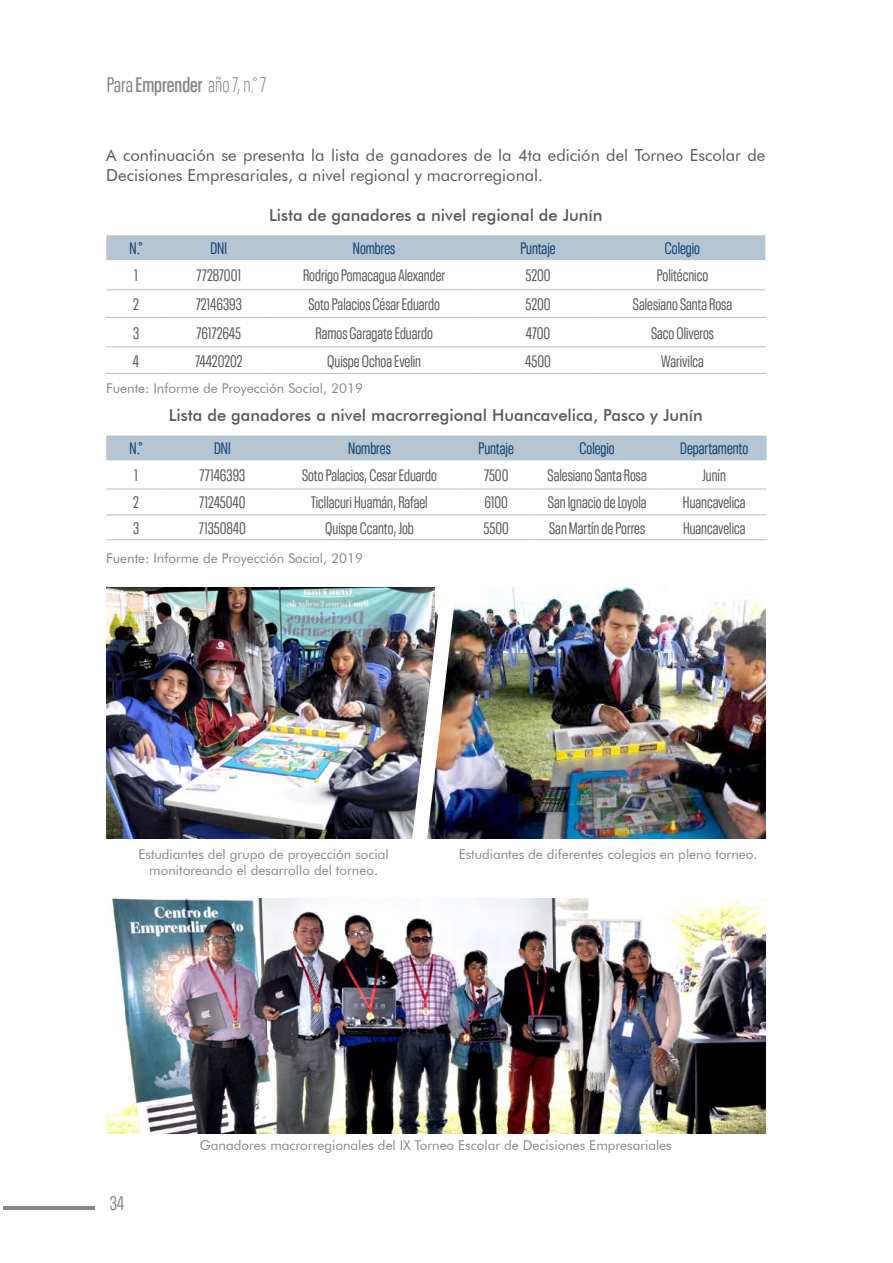
<style>
.page{position:relative;width:893px;height:1263px;background:#fff}
.page>*{position:absolute;margin:0;border:0;box-sizing:border-box;transform-origin:0 0}
.t1{font:600 condensed 21px "Neue Plak";color:#878787}
.t2{font:condensed 19.5px "Neue Plak";color:#878787}
.t3{font:condensed 16.5px "Neue Plak";color:#575756}
.t4{font:16.5px/19.8px "Futura BT";color:#575756}
.t5{font:500 16.5px "Futura BT";color:#575756}
.t6{font:condensed 16.5px "Neue Plak";color:#0b3e6d}
.t7{font:13.5px "Futura BT";color:#878787}
.s1{font-weight:400}
.s2{font-weight:300}
</style>
<div class="page">
<hr style="left:3px;top:1206px;width:92px;height:4px;background:#878787">
<div style="left:106px;top:235px;width:659px;height:25px;background:#b6c5d3"></div>
<hr style="left:106px;top:289px;width:60px;height:1px;background:#b6c5d3">
<hr style="left:166px;top:289px;width:106px;height:1px;background:#b6c5d3">
<hr style="left:272px;top:289px;width:205px;height:1px;background:#b6c5d3">
<hr style="left:477px;top:289px;width:123px;height:1px;background:#b6c5d3">
<hr style="left:600px;top:289px;width:165px;height:1px;background:#b6c5d3">
<hr style="left:106px;top:317px;width:60px;height:1px;background:#b6c5d3">
<hr style="left:166px;top:317px;width:106px;height:1px;background:#b6c5d3">
<hr style="left:272px;top:317px;width:205px;height:1px;background:#b6c5d3">
<hr style="left:477px;top:317px;width:123px;height:1px;background:#b6c5d3">
<hr style="left:600px;top:317px;width:165px;height:1px;background:#b6c5d3">
<hr style="left:106px;top:346px;width:60px;height:1px;background:#b6c5d3">
<hr style="left:166px;top:346px;width:106px;height:1px;background:#b6c5d3">
<hr style="left:272px;top:346px;width:205px;height:1px;background:#b6c5d3">
<hr style="left:477px;top:346px;width:123px;height:1px;background:#b6c5d3">
<hr style="left:600px;top:346px;width:165px;height:1px;background:#b6c5d3">
<hr style="left:106px;top:373px;width:60px;height:1px;background:#b6c5d3">
<hr style="left:166px;top:373px;width:106px;height:1px;background:#b6c5d3">
<hr style="left:272px;top:373px;width:205px;height:1px;background:#b6c5d3">
<hr style="left:477px;top:373px;width:123px;height:1px;background:#b6c5d3">
<hr style="left:600px;top:373px;width:165px;height:1px;background:#b6c5d3">
<div style="left:106px;top:436px;width:660px;height:24px;background:#b6c5d3"></div>
<hr style="left:106px;top:488px;width:60px;height:1px;background:#b6c5d3">
<hr style="left:166px;top:488px;width:113px;height:1px;background:#b6c5d3">
<hr style="left:279px;top:488px;width:181px;height:1px;background:#b6c5d3">
<hr style="left:460px;top:488px;width:72px;height:1px;background:#b6c5d3">
<hr style="left:532px;top:488px;width:130px;height:1px;background:#b6c5d3">
<hr style="left:662px;top:488px;width:104px;height:1px;background:#b6c5d3">
<hr style="left:106px;top:514px;width:60px;height:1px;background:#b6c5d3">
<hr style="left:166px;top:514px;width:113px;height:1px;background:#b6c5d3">
<hr style="left:279px;top:514px;width:181px;height:1px;background:#b6c5d3">
<hr style="left:460px;top:514px;width:72px;height:1px;background:#b6c5d3">
<hr style="left:532px;top:514px;width:130px;height:1px;background:#b6c5d3">
<hr style="left:662px;top:514px;width:104px;height:1px;background:#b6c5d3">
<hr style="left:106px;top:539px;width:60px;height:1px;background:#b6c5d3">
<hr style="left:166px;top:539px;width:113px;height:1px;background:#b6c5d3">
<hr style="left:279px;top:539px;width:181px;height:1px;background:#b6c5d3">
<hr style="left:460px;top:539px;width:72px;height:1px;background:#b6c5d3">
<hr style="left:532px;top:539px;width:130px;height:1px;background:#b6c5d3">
<hr style="left:662px;top:539px;width:104px;height:1px;background:#b6c5d3">
<img style="left:106px;top:587px;width:659px;height:252px">
<img style="left:403px;top:587px;width:64px;height:252px">
<img style="left:106px;top:898px;width:659px;height:236px">
<p class="t1" style="left:107px;top:70px;width:161px"><span class="s1">Para</span> Emprender <span class="s2">año 7, n.° 7</span></p>
<p class="t4" style="left:106px;top:145px;width:661px">A continuación se presenta la lista de ganadores de la 4ta edición del Torneo Escolar de<br>Decisiones Empresariales, a nivel regional y macrorregional.</p>
<p class="t5" style="left:269px;top:205px;width:335px">Lista de ganadores a nivel regional de Junín</p>
<p class="t6" style="left:130px;top:237px;width:15px">N.°</p>
<p class="t6" style="left:210px;top:237px;width:18px">DNI</p>
<p class="t6" style="left:353px;top:237px;width:44px">Nombres</p>
<p class="t6" style="left:520px;top:237px;width:37px">Puntaje</p>
<p class="t6" style="left:665px;top:237px;width:37px">Colegio</p>
<p class="t3" style="left:134px;top:264px;width:5px">1</p>
<p class="t3" style="left:196px;top:264px;width:46px">77287001</p>
<p class="t3" style="left:303px;top:264px;width:144px">Rodrigo Pomacagua Alexander</p>
<p class="t3" style="left:525px;top:264px;width:27px">5200</p>
<p class="t3" style="left:657px;top:264px;width:53px">Politécnico</p>
<p class="t3" style="left:133px;top:293px;width:7px">2</p>
<p class="t3" style="left:196px;top:293px;width:48px">72146393</p>
<p class="t3" style="left:308px;top:293px;width:133px">Soto Palacios César Eduardo</p>
<p class="t3" style="left:526px;top:293px;width:27px">5200</p>
<p class="t3" style="left:633px;top:293px;width:101px">Salesiano Santa Rosa</p>
<p class="t3" style="left:133px;top:321px;width:8px">3</p>
<p class="t3" style="left:196px;top:321px;width:46px">76172645</p>
<p class="t3" style="left:315px;top:321px;width:119px">Ramos Garagate Eduardo</p>
<p class="t3" style="left:526px;top:321px;width:26px">4700</p>
<p class="t3" style="left:651px;top:321px;width:64px">Saco Oliveros</p>
<p class="t3" style="left:133px;top:349px;width:8px">4</p>
<p class="t3" style="left:195px;top:349px;width:49px">74420202</p>
<p class="t3" style="left:327px;top:349px;width:95px">Quispe Ochoa Evelin</p>
<p class="t3" style="left:525px;top:349px;width:27px">4500</p>
<p class="t3" style="left:661px;top:349px;width:44px">Warivilca</p>
<p class="t7" style="left:106px;top:380px;width:258px">Fuente: Informe de Proyección Social, 2019</p>
<p class="t5" style="left:169px;top:405px;width:536px">Lista de ganadores a nivel macrorregional Huancavelica, Pasco y Junín</p>
<p class="t6" style="left:130px;top:437px;width:15px">N.°</p>
<p class="t6" style="left:214px;top:437px;width:18px">DNI</p>
<p class="t6" style="left:348px;top:437px;width:44px">Nombres</p>
<p class="t6" style="left:479px;top:437px;width:37px">Puntaje</p>
<p class="t6" style="left:579px;top:437px;width:37px">Colegio</p>
<p class="t6" style="left:680px;top:437px;width:69px">Departamento</p>
<p class="t3" style="left:134px;top:464px;width:5px">1</p>
<p class="t3" style="left:199px;top:464px;width:47px">77146393</p>
<p class="t3" style="left:302px;top:464px;width:136px">Soto Palacios, Cesar Eduardo</p>
<p class="t3" style="left:484px;top:464px;width:26px">7500</p>
<p class="t3" style="left:548px;top:464px;width:101px">Salesiano Santa Rosa</p>
<p class="t3" style="left:703px;top:464px;width:25px">Junín</p>
<p class="t3" style="left:133px;top:491px;width:7px">2</p>
<p class="t3" style="left:199px;top:491px;width:48px">71245040</p>
<p class="t3" style="left:311px;top:491px;width:118px">Ticllacuri Huamán, Rafael</p>
<p class="t3" style="left:484px;top:491px;width:25px">6100</p>
<p class="t3" style="left:548px;top:491px;width:100px">San Ignacio de Loyola</p>
<p class="t3" style="left:683px;top:491px;width:64px">Huancavelica</p>
<p class="t3" style="left:133px;top:516px;width:8px">3</p>
<p class="t3" style="left:199px;top:516px;width:49px">71350840</p>
<p class="t3" style="left:325px;top:516px;width:90px">Quispe Ccanto, Job</p>
<p class="t3" style="left:484px;top:516px;width:27px">5500</p>
<p class="t3" style="left:549px;top:516px;width:97px">San Martín de Porres</p>
<p class="t3" style="left:683px;top:516px;width:64px">Huancavelica</p>
<p class="t7" style="left:106px;top:549px;width:258px">Fuente: Informe de Proyección Social, 2019</p>
<p class="t7" style="left:138px;top:846px;width:252px">Estudiantes del grupo de proyección social</p>
<p class="t7" style="left:459px;top:846px;width:300px">Estudiantes de diferentes colegios en pleno torneo.</p>
<p class="t7" style="left:149px;top:862px;width:230px">monitoreando el desarrollo del torneo.</p>
<p class="t2" style="left:110px;top:1189px;width:16px">34</p>
<p class="t7" style="left:200px;top:1137px;width:473px">Ganadores macrorregionales del IX Torneo Escolar de Decisiones Empresariales</p>
</div>
